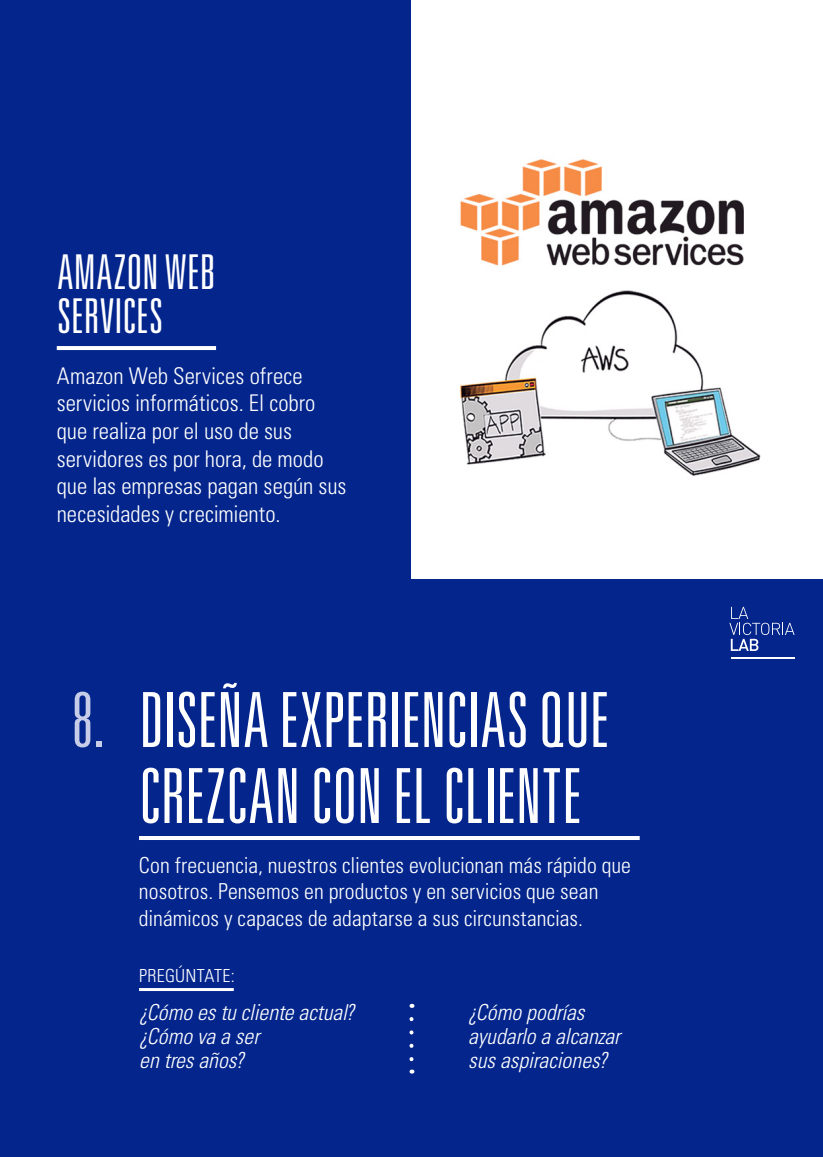
<style>
.page{position:relative;width:823px;height:1157px;background:#fff}
.page>*{position:absolute;margin:0;border:0;box-sizing:border-box;transform-origin:0 0}
.t1{font:300 ultra-condensed 76px/76px "Univers LT Std";letter-spacing:.005em;color:#fff}
.t2{font:300 ultra-condensed 76px "Univers LT Std";color:#c7cde8}
.t3{font:300 ultra-condensed 48px/44px "Univers LT Std";letter-spacing:.01em;color:#fff}
.t4{font:300 condensed 23px/27.6px "Univers LT Std";color:#fff}
.t5{font:300 condensed 22px/26.4px "Univers LT Std";color:#fff}
.t6{font:italic 300 condensed 22px/24px "Univers LT Std";color:#fff}
.t7{font:300 condensed 18px "Univers LT Std";letter-spacing:.015em;color:#fff}
</style>
<div class="page">
<div style="left:0;top:0;width:822px;height:578px;background:#03258c"></div>
<div style="left:0;top:578px;width:822px;height:579px;background:#03258c"></div>
<hr style="left:57px;top:346px;width:159px;height:4px;background:#fff">
<div style="left:411px;top:0;width:411px;height:578px;background:#fff"></div>
<img style="left:460px;top:159px;width:301px;height:317px">
<hr style="left:139px;top:836px;width:500px;height:4px;background:#fff">
<svg style="left:409px;top:1019px;width:4px;height:54px"></svg>
<hr style="left:139px;top:988px;width:95px;height:3px;background:#fff">
<svg style="left:729px;top:607px;width:65px;height:44px"></svg>
<hr style="left:730px;top:657px;width:64px;height:1px;background:#fff">
<h2 class="t3" style="left:57px;top:250px;width:160px">AMAZON WEB<br>SERVICES</h2>
<p class="t4" style="left:57px;top:362px;width:291px">Amazon Web Services ofrece servicios informáticos. El cobro que realiza por el uso de sus servidores es por hora, de modo que las empresas pagan según sus necesidades y crecimiento.</p>
<h1 class="t2" style="left:72px;top:680px;width:33px">8.</h1>
<h1 class="t1" style="left:139px;top:682px;width:471px">DISEÑA EXPERIENCIAS QUE<br>CREZCAN CON EL CLIENTE</h1>
<p class="t5" style="left:139px;top:852px;width:493px">Con frecuencia, nuestros clientes evolucionan más rápido que nosotros. Pensemos en productos y en servicios que sean dinámicos y capaces de adaptarse a sus circunstancias.</p>
<p class="t7" style="left:139px;top:965px;width:97px">PREGÚNTATE:</p>
<p class="t6" style="left:139px;top:1000px;width:217px">¿Cómo es tu cliente actual? ¿Cómo va a ser<br>en tres años?</p>
<p class="t6" style="left:468px;top:1000px;width:154px">¿Cómo podrías ayudarlo a alcanzar sus aspiraciones?</p>
</div>
